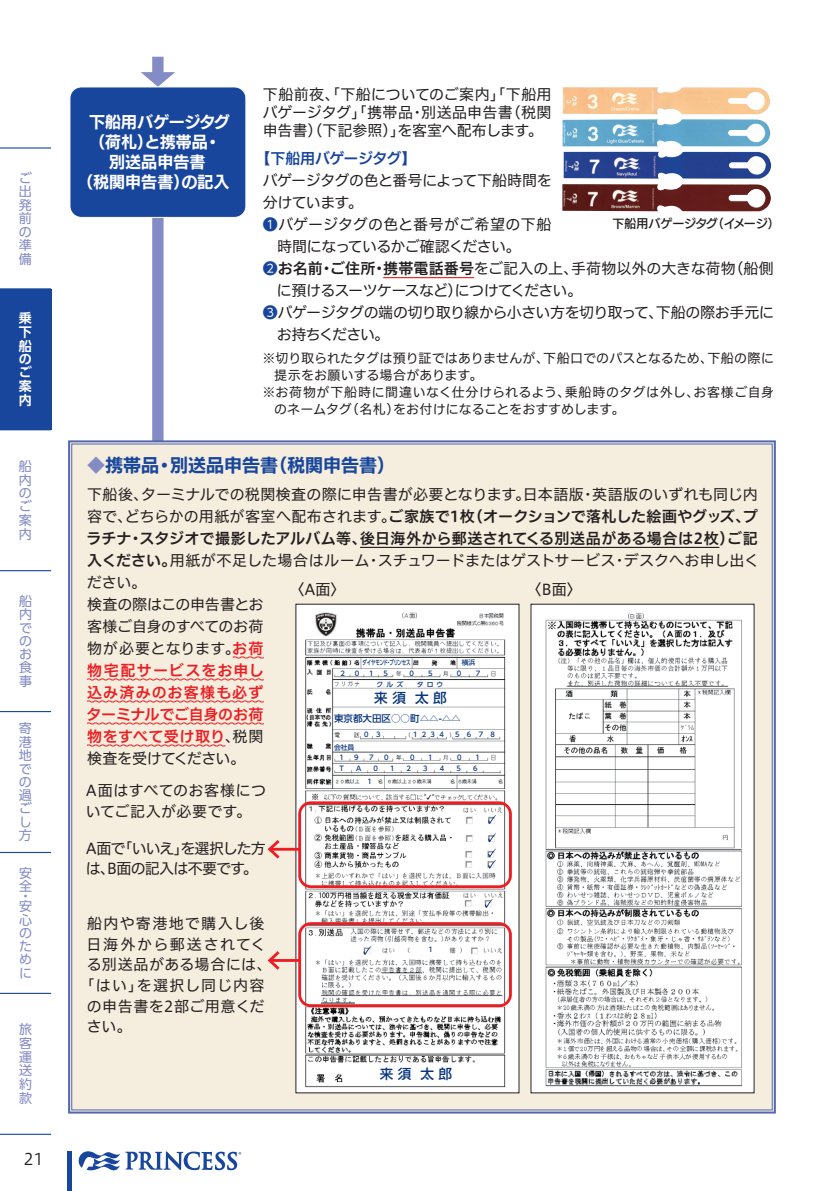
<style>
.page{position:relative;width:840px;height:1191px;background:#fff}
.page>*{position:absolute;margin:0;border:0;box-sizing:border-box;transform-origin:0 0}
.t1{font:18px "New Rodin Pro B";color:#18469d}
.t2{font:16px "New Rodin Pro B";color:#fff}
.t3{font:16px "Hiragino UD Sans F Std W3";color:#231f20}
.t4{font:15px/22px "Hiragino UD Sans F Std W4";letter-spacing:-.005em;color:#231f20;text-align:justify}
.t5{font:15px/22px "Hiragino UD Sans F Std W6";letter-spacing:.015em;color:#231f20}
.t6{font:15px/20.6px "Hiragino UD Sans F Std W4";letter-spacing:-.055em;color:#231f20}
.t7{font:15px/22px "Hiragino UD Sans F Std W6";letter-spacing:.05em;color:#ee1d23;text-align:justify}
.t8{font:15px "Hiragino UD Sans F Std W4";letter-spacing:-.035em;color:#231f20}
.t9{font:15px "Hiragino UD Sans F Std W4";letter-spacing:-.03em;color:#231f20}
.t10{font:15px/20.6px "Hiragino UD Sans F Std W4";letter-spacing:.02em;color:#231f20}
.t11{font:15px "Hiragino UD Sans F Std W4";letter-spacing:.015em;color:#231f20}
.t12{font:15px "Hiragino UD Sans F Std W4";letter-spacing:.025em;color:#231f20}
.t13{font:15px "Hiragino UD Sans F Std W4";letter-spacing:.07em;color:#231f20}
.t14{font:15px "Hiragino UD Sans F Std W4";letter-spacing:.03em;color:#231f20}
.t15{font:15px "Hiragino UD Sans F Std W6";letter-spacing:-.03em;color:#18469d}
.t16{font:15px "Hiragino UD Sans F Std W4";letter-spacing:.085em;color:#231f20}
.t17{font:15px "Hiragino UD Sans F Std W4";letter-spacing:.1em;color:#231f20}
.t18{font:15px "Hiragino UD Sans F Std W4";letter-spacing:-.07em;color:#231f20}
.t19{font:500 13.6px "UD Shin Go Pro";color:#08357c}
.t20{font:13px "Hiragino UD Sans F Std W4";letter-spacing:.01em;color:#231f20}
.t21{font:13px/13.4px "UD Shin Go Pro";color:#848cc5;text-align:justify}
.t22{font:13px "Hiragino UD Sans F Std W4";letter-spacing:.045em;color:#231f20}
.t23{font:700 13px/13.6px "UD Shin Go Pro De";color:#fff;text-align:justify}
.t24{font:12px "New Rodin Pro DB";letter-spacing:-.02em;color:#231f20}
.t25{font:500 9.6px "UD Shin Go Pro";color:#08357c}
.t26{font:500 6.8px "UD Shin Go Pro";color:#08357c}
.t27{font:500 6.8px "UD Shin Go Pro";letter-spacing:-.035em;color:#08357c;scale:.66 1}
.s1{font-family:"UD Shin Go Pro";color:#18469d}
.s2{font-family:"Hiragino UD Sans F Std W6"}
.s3{color:#848cc5}
.s4{font-family:"Hiragino UD Sans F Std W4"}
.s5{font-family:"Hiragino UD Sans F Std W6";color:#ee1d23}
.s6{font-family:"Hiragino UD Sans F Std W4";color:#231f20}
</style>
<div class="page">
<hr style="left:383px;top:277px;width:91px;height:1px;background:#ee1d23">
<div style="left:152px;top:215px;width:11px;height:241px;background:#848cc5"></div>
<div style="left:152px;top:57px;width:11px;height:17px;background:#848cc5"></div>
<svg style="left:141px;top:72px;width:34px;height:15px"></svg>
<div style="left:70px;top:87px;width:176px;height:130px;background:#18469d;border-radius:11px"></div>
<div style="left:70px;top:87px;width:176px;height:131px;border:1px solid #fff;border-radius:11px"></div>
<svg style="left:68px;top:439px;width:708px;height:675px"></svg>
<hr style="left:360px;top:547px;width:359px;height:1px;background:#231f20">
<svg style="left:232px;top:656px;width:32px;height:3px"></svg>
<svg style="left:86px;top:678px;width:178px;height:3px"></svg>
<svg style="left:86px;top:700px;width:178px;height:3px"></svg>
<svg style="left:86px;top:722px;width:178px;height:3px"></svg>
<svg style="left:86px;top:744px;width:140px;height:3px"></svg>
<img style="left:562px;top:87px;width:207px;height:27px">
<img style="left:562px;top:119px;width:207px;height:27px">
<img style="left:563px;top:152px;width:207px;height:27px">
<img style="left:562px;top:184px;width:208px;height:27px">
<img style="left:297px;top:606px;width:220px;height:485px">
<svg style="left:488px;top:815px;width:8px;height:9px"></svg>
<svg style="left:488px;top:833px;width:8px;height:9px"></svg>
<svg style="left:488px;top:848px;width:8px;height:20px"></svg>
<svg style="left:484px;top:899px;width:8px;height:9px"></svg>
<svg style="left:363px;top:946px;width:8px;height:8px"></svg>
<img style="left:532px;top:606px;width:219px;height:485px">
<div style="left:298px;top:801px;width:213px;height:87px;border:3px solid #ee1d23;border-radius:11px"></div>
<div style="left:298px;top:922px;width:213px;height:85px;border:3px solid #ee1d23;border-radius:11px"></div>
<hr style="left:269px;top:848px;width:31px;height:2px;background:#ee1d23">
<svg style="left:265px;top:837px;width:17px;height:24px"></svg>
<hr style="left:269px;top:959px;width:31px;height:3px;background:#ee1d23">
<svg style="left:265px;top:948px;width:17px;height:24px"></svg>
<div style="left:0;top:289px;width:51px;height:141px;background:#18469d"></div>
<hr style="left:0;top:147px;width:51px;height:2px;background:#18469d">
<hr style="left:0;top:1133px;width:51px;height:1px;background:#18469d">
<hr style="left:0;top:992px;width:51px;height:2px;background:#18469d">
<hr style="left:0;top:852px;width:51px;height:1px;background:#18469d">
<hr style="left:0;top:711px;width:51px;height:1px;background:#18469d">
<hr style="left:0;top:570px;width:51px;height:1px;background:#18469d">
<hr style="left:0;top:288px;width:51px;height:1px;background:#18469d">
<svg style="left:79px;top:1151px;width:162px;height:19px"></svg>
<hr style="left:67px;top:1151px;width:4px;height:40px;background:#18469d">
<p class="t21" style="left:19px;top:171px;width:15px">ご出発前の準備</p>
<p class="t23" style="left:19px;top:311px;width:15px">乗下船のご案内</p>
<p class="t21" style="left:19px;top:459px;width:15px">船内のご案内</p>
<p class="t21" style="left:19px;top:594px;width:14px">船内でのお食事</p>
<p class="t21" style="left:19px;top:721px;width:15px">寄港地での過ごし方</p>
<p class="t21" style="left:19px;top:865px;width:14px">安全</p>
<p class="t21" style="left:19px;top:891px;width:14px;line-height:9.8px">・安</p>
<p class="t21" style="left:19px;top:912px;width:14px">心のために</p>
<p class="t21" style="left:19px;top:1022px;width:14px">旅客運送約款</p>
<p class="t3" style="left:24px;top:1147px;width:21px">21</p>
<p class="t2" style="left:89px;top:108px;width:142px">下船用バゲージタグ</p>
<p class="t2" style="left:89px;top:128px;width:133px">（荷札）と携帯品・</p>
<p class="t2" style="left:109px;top:148px;width:97px">別送品申告書</p>
<p class="t2" style="left:77px;top:168px;width:153px">（税関申告書）の記入</p>
<p class="t4" style="left:262px;top:85px;width:290px;line-height:18px">下船前夜、「下船についてのご案内」「下船用バゲージタグ」「携帯品・別送品申告書（税関申告書）（下記参照）」を客室へ配布します。</p>
<p class="t15" style="left:255px;top:147px;width:163px">【下船用バゲージタグ】</p>
<p class="t9" style="left:262px;top:169px;width:290px">バゲージタグの色と番号によって下船時間を</p>
<p class="t4" style="left:263px;top:191px;width:102px">分けています。</p>
<p class="t11" style="left:263px;top:213px;width:290px"><span class="s1">❶</span>バゲージタグの色と番号がご希望の下船</p>
<p class="t6" style="left:277px;top:235px;width:245px">時間になっているかご確認ください。</p>
<p class="t4" style="left:263px;top:257px;width:512px"><span class="s1">❷</span><span class="s2">お名前・ご住所・携帯電話番号</span>をご記入の上、手荷物以外の大きな荷物（船側</p>
<p class="t6" style="left:277px;top:279px;width:307px">に預けるスーツケースなど）につけてください。</p>
<p class="t8" style="left:263px;top:301px;width:512px"><span class="s1">❸</span>バゲージタグの端の切り取り線から小さい方を切り取って、下船の際お手元に</p>
<p class="t18" style="left:277px;top:323px;width:114px">お持ちください。</p>
<p class="t20" style="left:262px;top:348px;width:513px">※切り取られたタグは預り証ではありませんが、下船口でのパスとなるため、下船の際に</p>
<p class="t20" style="left:274px;top:365px;width:210px">提示をお願いする場合があります。</p>
<p class="t22" style="left:262px;top:382px;width:512px">※お荷物が下船時に間違いなく仕分けられるよう、乗船時のタグは外し、お客様ご自身</p>
<p class="t20" style="left:274px;top:399px;width:352px">のネームタグ（名札）をお付けになることをおすすめします。</p>
<p class="t24" style="left:612px;top:213px;width:169px">下船用バゲージタグ（イメージ）</p>
<p class="t1" style="left:87px;top:450px;width:309px"><span class="s3">◆</span>携帯品・別送品申告書（税関申告書）</p>
<p class="t4" style="left:87px;top:482px;width:671px">下船後、ターミナルでの税関検査の際に申告書が必要となります。日本語版・英語版のいずれも同じ内</p>
<p class="t5" style="left:87px;top:504px;width:672px"><span class="s4">容で、どちらかの用紙が客室へ配布されます。</span>ご家族で1枚（オークションで落札した絵画やグッズ、プラチナ・スタジオで撮影したアルバム等、後日海外から郵送されてくる別送品がある場合は2枚）ご記</p>
<p class="t4" style="left:87px;top:548px;width:673px;text-align:left"><span class="s2">入ください。</span>用紙が不足した場合はルーム・スチュワードまたはゲストサービス・デスクへお申し出ください。<br>検査の際はこの申告書とお<br>客様ご自身のすべてのお荷<br>物が必要となります。<span class="s5">お荷</span></p>
<p class="t7" style="left:87px;top:658px;width:179px">物宅配サービスをお申し込み済みのお客様も必ずターミナルでご自身のお荷物をすべて受け取り<span class="s6">、税関</span></p>
<p class="t9" style="left:87px;top:747px;width:160px">検査を受けてください。</p>
<p class="t4" style="left:289px;top:577px;width:58px">〈A面〉</p>
<p class="t4" style="left:526px;top:577px;width:57px">〈B面〉</p>
<p class="t27" style="left:362px;top:657px;width:75px">ダイヤモンド・プリンセス</p>
<p class="t26" style="left:376px;top:679px;width:68px">クルズ　タロウ</p>
<p class="t26" style="left:461px;top:657px;width:15px">横浜</p>
<p class="t26" style="left:456px;top:667px;width:6px">0</p>
<p class="t26" style="left:475px;top:667px;width:6px">7</p>
<p class="t26" style="left:340px;top:667px;width:6px">2</p>
<p class="t26" style="left:354px;top:667px;width:6px">0</p>
<p class="t26" style="left:369px;top:667px;width:6px">1</p>
<p class="t26" style="left:383px;top:667px;width:6px">5</p>
<p class="t26" style="left:409px;top:667px;width:6px">0</p>
<p class="t26" style="left:428px;top:667px;width:6px">5</p>
<p class="t19" style="left:374px;top:687px;width:74px">来 須 太 郎</p>
<p class="t25" style="left:334px;top:710px;width:128px">東京都大田区○○町△△-△△</p>
<p class="t26" style="left:334px;top:741px;width:22px">会社員</p>
<p class="t26" style="left:413px;top:729px;width:32px">1234</p>
<p class="t26" style="left:455px;top:729px;width:42px">5678</p>
<p class="t26" style="left:364px;top:729px;width:18px">0 3</p>
<p class="t26" style="left:339px;top:751px;width:6px">1</p>
<p class="t26" style="left:354px;top:751px;width:6px">9</p>
<p class="t26" style="left:369px;top:751px;width:6px">7</p>
<p class="t26" style="left:384px;top:751px;width:6px">0</p>
<p class="t26" style="left:339px;top:763px;width:6px">T</p>
<p class="t26" style="left:356px;top:763px;width:7px">A</p>
<p class="t26" style="left:373px;top:763px;width:6px">0</p>
<p class="t26" style="left:390px;top:763px;width:6px">1</p>
<p class="t26" style="left:406px;top:763px;width:6px">2</p>
<p class="t26" style="left:423px;top:763px;width:6px">3</p>
<p class="t26" style="left:439px;top:763px;width:6px">4</p>
<p class="t26" style="left:456px;top:763px;width:6px">5</p>
<p class="t26" style="left:473px;top:763px;width:6px">6</p>
<p class="t26" style="left:410px;top:751px;width:6px">0</p>
<p class="t26" style="left:428px;top:751px;width:6px">1</p>
<p class="t26" style="left:457px;top:751px;width:6px">0</p>
<p class="t26" style="left:475px;top:751px;width:6px">1</p>
<p class="t10" style="left:86px;top:779px;width:182px">A面はすべてのお客様についてご記入が必要です。</p>
<p class="t6" style="left:86px;top:837px;width:181px">A面で「いいえ」を選択した方は、B面の記入は不要です。</p>
<p class="t16" style="left:87px;top:912px;width:179px">船内や寄港地で購入し後</p>
<p class="t17" style="left:87px;top:932px;width:180px">日海外から郵送されてく</p>
<p class="t12" style="left:87px;top:953px;width:187px">る別送品がある場合には、</p>
<p class="t13" style="left:80px;top:974px;width:186px">「はい」を選択し同じ内容</p>
<p class="t14" style="left:87px;top:994px;width:179px">の申告書を2部ご用意くだ</p>
<p class="t4" style="left:87px;top:1014px;width:47px">さい。</p>
<p class="t26" style="left:367px;top:776px;width:6px">1</p>
<p class="t26" style="left:428px;top:943px;width:6px">1</p>
<p class="t19" style="left:379px;top:1063px;width:74px">来 須 太 郎</p>
</div>
